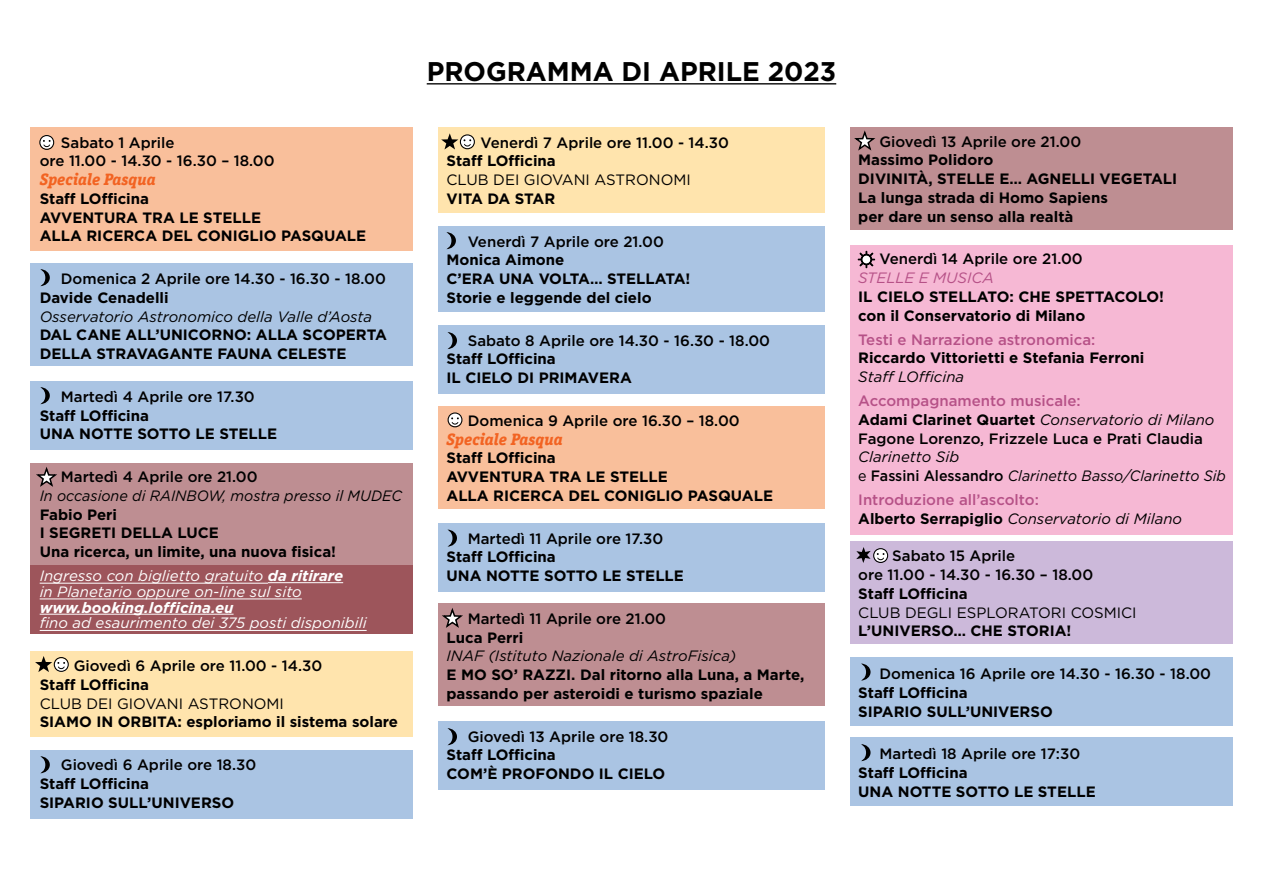
<style>
.page{position:relative;width:1263px;height:893px;background:#fff}
.page>*{position:absolute;margin:0;border:0;box-sizing:border-box;transform-origin:0 0}
.t1{font:700 27px "Gotham";color:#000}
.t2{font:italic 800 16.5px "Officina Ser ITC";color:#f26322}
.t3{font:700 15px/18.8px "Gotham";color:#000}
.t4{font:500 15px/18.8px "Gotham";color:#000}
.t5{font:italic 15px/18.8px "Gotham";color:#000}
.t6{font:italic 15px/15.8px "Gotham";color:#fff}
.t7{font:500 15px/18.8px "Gotham";color:#b65187}
.t8{font:15px "Gotham";color:#000}
.t9{font:italic 15px "Gotham";color:#000;scale:.96 1}
.t10{font:italic 700 15px "Gotham";color:#fff}
.t11{font:italic 15px "Gotham";color:#b65187}
.s1{font-weight:700}
.s2{color:#b65187}
.s3{font-weight:400;font-style:italic}
.s4{font-style:normal}
.s5{font-weight:500;font-style:normal}
.s6{font-weight:700;color:#000}
.s7{font-weight:400;font-style:italic;color:#000}
</style>
<div class="page">
<div style="left:850px;top:541px;width:383px;height:103px;background:#ccb9da"></div>
<svg style="left:856px;top:547px;width:32px;height:16px"></svg>
<div style="left:438px;top:604px;width:387px;height:102px;background:#be8e92"></div>
<svg style="left:442px;top:608px;width:21px;height:20px"></svg>
<div style="left:438px;top:406px;width:387px;height:102px;background:#f9bf9b"></div>
<svg style="left:448px;top:412px;width:14px;height:15px"></svg>
<div style="left:30px;top:128px;width:382px;height:123px;background:#f9bf9b"></div>
<svg style="left:39px;top:135px;width:15px;height:15px"></svg>
<div style="left:850px;top:128px;width:383px;height:102px;background:#be8e92"></div>
<svg style="left:854px;top:131px;width:22px;height:20px"></svg>
<hr style="left:427px;top:83px;width:409px;height:2px;background:#000">
<div style="left:850px;top:245px;width:383px;height:289px;background:#f6b8d4"></div>
<svg style="left:857px;top:250px;width:19px;height:19px"></svg>
<div style="left:30px;top:463px;width:382px;height:170px;background:#be8e92"></div>
<div style="left:30px;top:565px;width:382px;height:68px;background:#9d555b"></div>
<div style="left:30px;top:651px;width:382px;height:85px;background:#ffe4ad"></div>
<svg style="left:35px;top:656px;width:34px;height:16px"></svg>
<div style="left:850px;top:657px;width:383px;height:68px;background:#aac4e3"></div>
<svg style="left:861px;top:663px;width:9px;height:17px"></svg>
<div style="left:850px;top:738px;width:383px;height:68px;background:#aac4e3"></div>
<svg style="left:861px;top:744px;width:9px;height:17px"></svg>
<div style="left:438px;top:326px;width:387px;height:68px;background:#aac4e3"></div>
<svg style="left:447px;top:332px;width:10px;height:17px"></svg>
<div style="left:438px;top:523px;width:387px;height:68px;background:#aac4e3"></div>
<svg style="left:447px;top:530px;width:10px;height:17px"></svg>
<div style="left:438px;top:722px;width:387px;height:68px;background:#aac4e3"></div>
<svg style="left:447px;top:728px;width:10px;height:17px"></svg>
<div style="left:30px;top:264px;width:382px;height:102px;background:#aac4e3"></div>
<svg style="left:40px;top:269px;width:10px;height:17px"></svg>
<div style="left:30px;top:382px;width:382px;height:68px;background:#aac4e3"></div>
<svg style="left:40px;top:387px;width:10px;height:17px"></svg>
<div style="left:30px;top:751px;width:382px;height:68px;background:#aac4e3"></div>
<svg style="left:40px;top:756px;width:10px;height:17px"></svg>
<div style="left:438px;top:227px;width:387px;height:85px;background:#aac4e3"></div>
<svg style="left:446px;top:232px;width:10px;height:17px"></svg>
<div style="left:438px;top:128px;width:387px;height:85px;background:#ffe4ad"></div>
<svg style="left:441px;top:133px;width:34px;height:17px"></svg>
<hr style="left:40px;top:583px;width:228px;height:1px;background:#fff">
<hr style="left:268px;top:582px;width:75px;height:1px;background:#fff">
<hr style="left:40px;top:599px;width:262px;height:1px;background:#fff">
<hr style="left:40px;top:614px;width:194px;height:1px;background:#fff">
<hr style="left:40px;top:630px;width:327px;height:1px;background:#fff">
<svg style="left:36px;top:467px;width:21px;height:20px"></svg>
<p class="t4" style="left:40px;top:133px;width:236px;text-indent:21px">Sabato 1 Aprile<br>ore 11.00 - 14.30 - 16.30 – 18.00</p>
<p class="t2" style="left:40px;top:169px;width:118px">Speciale Pasqua</p>
<p class="t3" style="left:40px;top:189px;width:328px">Staff LOfficina<br>AVVENTURA TRA LE STELLE<br>ALLA RICERCA DEL CON IGLIO PASQUALE</p>
<p class="t4" style="left:61px;top:269px;width:326px">Domenica 2 Aprile ore 14.30 - 16.30 - 18.00</p>
<p class="t3" style="left:40px;top:288px;width:130px">Davide Cenadelli</p>
<p class="t5" style="left:40px;top:307px;width:334px">Osservatorio Astronomico della Valle d’Aosta</p>
<p class="t3" style="left:40px;top:326px;width:349px">DAL CAN E ALL’UN ICORNO: ALLA SCOPERTA<br>DELLA STRAVAGANTE FAUNA CELESTE</p>
<p class="t4" style="left:61px;top:387px;width:195px">Martedì 4 Aprile ore 17.30</p>
<p class="t3" style="left:40px;top:406px;width:239px">Staff LOfficina<br>UNA NOTTE SOTTO LE STELLE</p>
<p class="t4" style="left:61px;top:467px;width:198px">Martedì 4 Aprile ore 21.00</p>
<p class="t9" style="left:40px;top:486px;width:379px">In occasione di RAINBOW, mostra presso il MUDEC</p>
<p class="t3" style="left:40px;top:505px;width:298px">Fabio Peri<br>I SEGRETI DELLA LUCE<br>Una ricerca, un limite, una nuova fisica!</p>
<p class="t6" style="left:40px;top:568px;width:305px">Ingresso con biglietto gratuito <span class="s1">da ritirare </span>in Planetario oppure on-line sul sito</p>
<p class="t10" style="left:40px;top:597px;width:195px">www.booking.lofficina.eu</p>
<p class="t6" style="left:40px;top:615px;width:328px">fino ad esaurimento dei 375 posti disponibili</p>
<p class="t4" style="left:74px;top:656px;width:250px">Giovedì 6 Aprile ore 11.00 - 14.30</p>
<p class="t3" style="left:40px;top:675px;width:111px">Staff LOfficina</p>
<p class="t8" style="left:40px;top:694px;width:246px">CLUB DEI GIOVANI ASTRONOMI</p>
<p class="t3" style="left:40px;top:713px;width:360px">SIAMO IN ORBITA: esploriamo il sistema solare</p>
<p class="t4" style="left:61px;top:755px;width:197px">Giovedì 6 Aprile ore 18.30</p>
<p class="t3" style="left:40px;top:774px;width:196px">Staff LOfficina<br>SIPARIO SULL’UN IVERSO</p>
<h1 class="t1" style="left:427px;top:54px;width:40px">Programma</h1>
<h1 class="t1" style="left:622px;top:54px;width:216px">di APRILE 2023</h1>
<p class="t4" style="left:480px;top:133px;width:250px">Venerdì 7 Aprile ore 11.00 - 14.30</p>
<p class="t3" style="left:446px;top:152px;width:111px">Staff LOfficina</p>
<p class="t8" style="left:446px;top:170px;width:246px">CLUB DEI GIOVANI ASTRONOMI</p>
<p class="t3" style="left:446px;top:189px;width:110px">VITA DA STAR</p>
<p class="t4" style="left:468px;top:232px;width:198px">Venerdì 7 Aprile ore 21.00</p>
<p class="t3" style="left:446px;top:251px;width:245px">Monica Aimone<br>C’ERA UNA VOLTA… STELLATA!<br>Storie e leggende del cielo</p>
<p class="t4" style="left:468px;top:331px;width:304px">Sabato 8 Aprile ore 14.30 - 16.30 - 18.00</p>
<p class="t3" style="left:446px;top:350px;width:187px">Staff LOfficina<br>IL CIELO DI PRIMAVERA</p>
<p class="t4" style="left:468px;top:411px;width:273px">Domenica 9 Aprile ore 16.30 – 18.00</p>
<p class="t2" style="left:446px;top:429px;width:118px">Speciale Pasqua</p>
<p class="t3" style="left:446px;top:449px;width:328px">Staff LOfficina<br>AVVENTURA TRA LE STELLE<br>ALLA RICERCA DEL CON IGLIO PASQUALE</p>
<p class="t4" style="left:468px;top:529px;width:197px">Martedì 11 Aprile ore 17.30</p>
<p class="t3" style="left:446px;top:548px;width:239px">Staff LOfficina<br>UNA NOTTE SOTTO LE STELLE</p>
<p class="t4" style="left:468px;top:609px;width:200px">Martedì 11 Aprile ore 21.00</p>
<p class="t3" style="left:446px;top:628px;width:78px">Luca Perri</p>
<p class="t5" style="left:446px;top:646px;width:291px">INAF (Istituto Nazionale di AstroFisica)</p>
<p class="t3" style="left:446px;top:665px;width:359px">E MO SO’ RAZZI. Dal ritorno alla Luna, a Marte, passando per asteroidi e turismo spaziale</p>
<p class="t4" style="left:468px;top:727px;width:202px">Giovedì 13 Aprile ore 18.30</p>
<p class="t3" style="left:446px;top:746px;width:220px">Staff LOfficina<br>COM’È PROFONDO IL CIELO</p>
<p class="t4" style="left:879px;top:132px;width:203px">Giovedì 13 Aprile ore 21.00</p>
<p class="t3" style="left:858px;top:151px;width:320px">Massimo Polidoro<br>DIVIN ITÀ, STELLE E… AGN ELLI VEGETALI<br>La lunga strada di Homo Sapiens<br>per dare un senso alla realtà</p>
<p class="t4" style="left:879px;top:249px;width:205px">Venerdì 14 Aprile ore 21.00</p>
<p class="t11" style="left:858px;top:268px;width:137px">STELLE E MUSICA</p>
<p class="t3" style="left:858px;top:287px;width:307px">IL CIELO STELLATO: CHE SPETTACOLO! con il Conservatorio di Milano</p>
<p class="t7" style="left:858px;top:330px;width:239px">Testi e Narrazione astronomica:</p>
<p class="t3" style="left:858px;top:349px;width:288px">Riccardo Vittorietti e Stefania Ferroni</p>
<p class="t5" style="left:858px;top:367px;width:107px">Staff LOfficina</p>
<p class="t4" style="left:858px;top:391px;width:358px"><span class="s2">Accompagnamento musicale:<br></span><span class="s1">Adami Clarinet Quartet</span> <span class="s3">Conservatorio di Milano<br></span>Fagone Lorenzo, Frizzele Luca e Prati Claudia</p>
<p class="t5" style="left:858px;top:447px;width:369px">Clarinetto Sib<br><span class="s4">e</span> <span class="s5">Fassini Alessandro</span> Clarinetto Basso/Clarinetto Sib</p>
<p class="t7" style="left:858px;top:490px;width:325px">Introduzione all’ascolto:<br><span class="s6">Alberto Serrapiglio</span> <span class="s7">Conservatorio di Milano</span></p>
<p class="t4" style="left:858px;top:546px;width:236px;text-indent:34px">Sabato 15 Aprile<br>ore 11.00 - 14.30 - 16.30 – 18.00</p>
<p class="t3" style="left:858px;top:584px;width:111px">Staff LOfficina</p>
<p class="t8" style="left:858px;top:603px;width:280px">CLUB DEGLI ESPLORATORI COSMICI</p>
<p class="t3" style="left:858px;top:622px;width:215px">L’UN IVERSO… CHE STORIA!</p>
<p class="t4" style="left:879px;top:664px;width:333px">Domenica 16 Aprile ore 14.30 - 16.30 - 18.00</p>
<p class="t3" style="left:858px;top:683px;width:196px">Staff LOfficina<br>SIPARIO SULL’UN IVERSO</p>
<p class="t4" style="left:879px;top:744px;width:202px">Martedì 18 Aprile ore 17:30</p>
<p class="t3" style="left:858px;top:763px;width:239px">Staff LOfficina<br>UNA NOTTE SOTTO LE STELLE</p>
</div>
